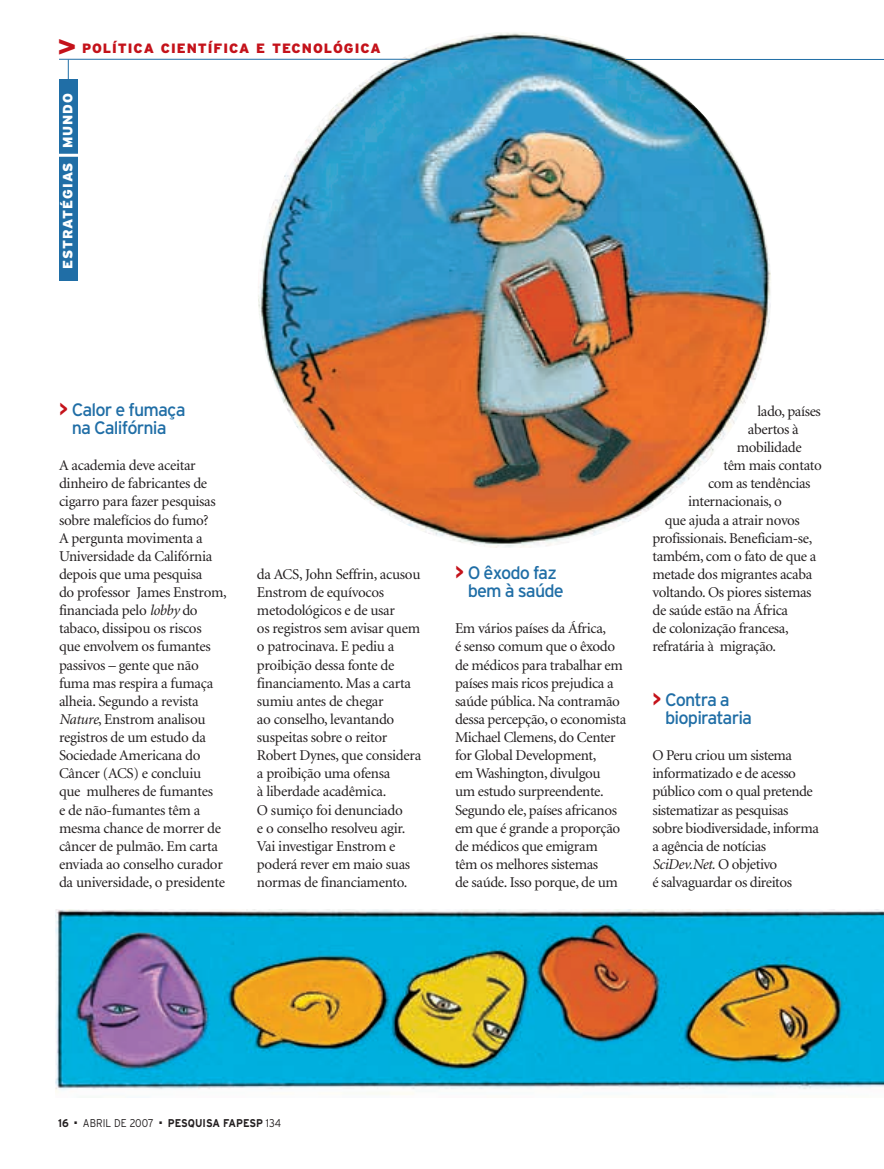
<style>
.page{position:relative;width:884px;height:1169px;background:#fff}
.page>*{position:absolute;margin:0;border:0;box-sizing:border-box;transform-origin:0 0}
.t1{font:600 31.95px "Franklin Gothic";color:#c4121a}
.t2{font:18px/18.1px "Interstate";letter-spacing:-.045em;color:#206ea6}
.t3{font:15px/18.1px "Minion";letter-spacing:-.02em;color:#231f20}
.t4{font:900 13.5px "Interstate";letter-spacing:.07em;color:#c4121a}
.t5{font:900 13.5px "Interstate";letter-spacing:.07em;color:#fff}
.t6{font:700 11.25px "Interstate";color:#231f20;scale:.9 1}
.t7{font:300 11.25px "Interstate";color:#231f20;scale:.9 1}
.s1{font-weight:700;font-size:20.25px;color:#c4121a}
.s2{font-style:italic}
.s3{font-weight:300}
</style>
<div class="page">
<img style="left:55px;top:32px;width:829px;height:1063px">
<h1 class="t1" style="left:58px;top:34px;width:21px">&gt;</h1>
<p class="t4" style="left:82px;top:43px;width:300px">POLÍTICA CIENTÍFICA E TECNOLÓGICA</p>
<p class="t5" style="left:63px;top:269px;width:177px;rotate:-90deg">ESTRATÉGIAS MUNDO</p>
<p class="t2" style="left:59px;top:402px;width:128px;text-align:center"><span class="s1">&gt;</span> Calor e fumaça na Califórnia</p>
<p class="t3" style="left:59px;top:457px;width:169px">A academia deve aceitar dinheiro de fabricantes de cigarro para fazer pesquisas sobre malefícios do fumo?<br>A pergunta movimenta a<br>Universidade da Califórnia depois que uma pesquisa<br>do professor James Enstrom, financiada pelo <span class="s2">lobby</span> do tabaco, dissipou os riscos que envolvem os fumantes passivos – gente que não fuma mas respira a fumaça alheia. Segundo a revista<br><span class="s2">Nature</span>, Enstrom analisou registros de um estudo da<br>Sociedade Americana do<br>Câncer (ACS) e concluiu<br>que mulheres de fumantes<br>e de não-fumantes têm a mesma chance de morrer de câncer de pulmão. Em carta enviada ao conselho curador da universidade, o presidente</p>
<p class="t3" style="left:257px;top:566px;width:166px">da ACS, John Seffrin, acusou<br>Enstrom de equívocos metodológicos e de usar<br>os registros sem avisar quem o patrocinava. E pediu a proibição dessa fonte de financiamento. Mas a carta sumiu antes de chegar<br>ao conselho, levantando suspeitas sobre o reitor<br>Robert Dynes, que considera a proibição uma ofensa<br>à liberdade acadêmica.<br>O sumiço foi denunciado<br>e o conselho resolveu agir.<br>Vai investigar Enstrom e poderá rever em maio suas normas de financiamento.</p>
<p class="t2" style="left:468px;top:565px;width:98px;text-indent:-13px"><span class="s1">&gt;</span> O êxodo faz bem à saúde</p>
<p class="t3" style="left:455px;top:621px;width:173px">Em vários países da África,<br>é senso comum que o êxodo de médicos para trabalhar em países mais ricos prejudica a saúde pública. Na contramão dessa percepção, o economista<br>Michael Clemens, do Center for Global Development,<br>em Washington, divulgou<br>um estudo surpreendente.<br>Segundo ele, países africanos em que é grande a proporção de médicos que emigram<br>têm os melhores sistemas<br>de saúde. Isso porque, de um</p>
<p class="t3" style="left:757px;top:403px;width:65px">lado, países</p>
<p class="t3" style="left:748px;top:421px;width:52px">abertos à</p>
<p class="t3" style="left:737px;top:439px;width:66px">mobilidade</p>
<p class="t3" style="left:723px;top:457px;width:100px">têm mais contato</p>
<p class="t3" style="left:708px;top:476px;width:104px">com as tendências</p>
<p class="t3" style="left:688px;top:494px;width:95px">internacionais, o</p>
<p class="t3" style="left:665px;top:512px;width:137px">que ajuda a atrair novos</p>
<p class="t3" style="left:652px;top:530px;width:161px">profissionais. Beneficiam-se,</p>
<p class="t3" style="left:652px;top:548px;width:165px">também, com o fato de que a</p>
<p class="t3" style="left:652px;top:566px;width:161px">metade dos migrantes acaba</p>
<p class="t3" style="left:652px;top:584px;width:160px">voltando. Os piores sistemas</p>
<p class="t3" style="left:652px;top:602px;width:137px">de saúde estão na África</p>
<p class="t3" style="left:652px;top:621px;width:138px">de colonização francesa,</p>
<p class="t3" style="left:652px;top:639px;width:125px">refratária à migração.</p>
<p class="t2" style="left:665px;top:692px;width:88px;text-indent:-13px"><span class="s1">&gt;</span> Contra a biopirataria</p>
<p class="t3" style="left:652px;top:747px;width:168px">O Peru criou um sistema informatizado e de acesso público com o qual pretende sistematizar as pesquisas sobre biodiversidade, informa a agência de notícias<br><span class="s2">SciDev.Net.</span> O objetivo<br>é salvaguardar os direitos</p>
<p class="t6" style="left:58px;top:1118px;width:13px">16</p>
<p class="t7" style="left:75px;top:1118px;width:89px">■ ABRIL DE 2007</p>
<p class="t6" style="left:160px;top:1118px;width:137px">■ PESQUISA FAPESP <span class="s3">134</span></p>
</div>
